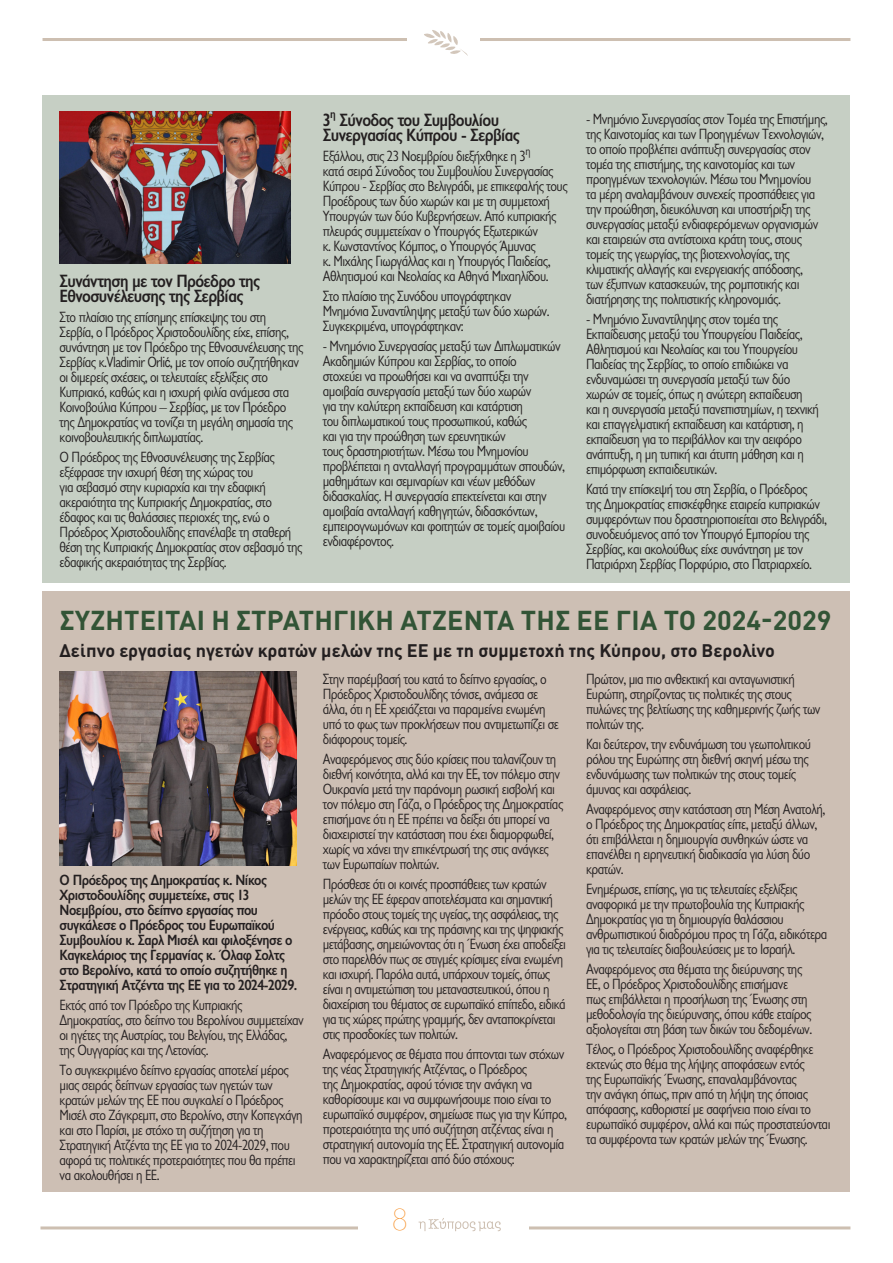
<style>
.page{position:relative;width:893px;height:1263px;background:#fff}
.page>*{position:absolute;margin:0;border:0;box-sizing:border-box;transform-origin:0 0}
.t1{font:200 30px "Avenir Next";color:#f68b1f}
.t2{font:700 27px "DIN Pro";letter-spacing:.01em;color:#325436}
.t3{font:700 18px/15px "Gill Sans Hel Semi Condenced";letter-spacing:-.035em;color:#231f20}
.t4{font:700 18px "DIN Pro";color:#231f20}
.t5{font:15px/15px "Gill Sans Hel Semi Condenced";letter-spacing:-.035em;color:#231f20}
.t6{font:700 15px/15px "Gill Sans Hel Semi Condenced";letter-spacing:-.035em;color:#231f20}
.s1{font-family:"Arial Narrow";font-size:13.5px}
</style>
<div class="page">
<hr style="left:40px;top:1226px;width:810px;height:3px;background:#cdbfb1">
<hr style="left:43px;top:38px;width:807px;height:3px;background:#cdbfb1">
<div style="left:358px;top:1208px;width:171px;height:42px;background:#fff"></div>
<div style="left:407px;top:19px;width:73px;height:43px;background:#fff"></div>
<svg style="left:418px;top:1218px;width:83px;height:13px"></svg>
<svg style="left:424px;top:30px;width:44px;height:26px"></svg>
<div style="left:43px;top:591px;width:807px;height:600px;background:#cdbfb4"></div>
<div style="left:43px;top:95px;width:807px;height:488px;background:#c6cfc4"></div>
<img style="left:60px;top:112px;width:230px;height:152px">
<img style="left:60px;top:672px;width:236px;height:193px">
<p class="t3" style="left:323px;top:113px;width:199px">3<sup>η</sup> Σύνοδος του Συμβουλίου<br>Συνεργασίας Κύπρου - Σερβίας</p>
<p class="t5" style="left:323px;top:149px;width:246px">Εξάλλου, στις 23 Νοεμβρίου διεξήχθηκε η 3<sup>η<br></sup>κατά σειρά Σύνοδος του Συμβουλίου Συνεργασίας Κύπρου - Σερβίας στο Βελιγράδι, με επικεφαλής τους Προέδρους των δύο χωρών και με τη συμμετοχή Υπουργών των δύο Κυβερνήσεων. Από κυπριακής πλευράς συμμετείχαν ο Υπουργός Εξωτερικών<br>κ. Κωνσταντίνος Κόμπος, ο Υπουργός Άμυνας<br>κ. Μιχάλης Γιωργάλλας και η Υπουργός Παιδείας, Αθλητισμού και Νεολαίας κα Αθηνά Μιχαηλίδου.</p>
<p class="t5" style="left:323px;top:289px;width:228px">Στο πλαίσιο της Συνόδου υπογράφτηκαν<br>Μνημόνια Συναντίληψης μεταξύ των δύο χωρών.<br>Συγκεκριμένα, υπογράφτηκαν:</p>
<p class="t5" style="left:323px;top:339px;width:244px">- Μνημόνιο Συνεργασίας μεταξύ των Διπλωματικών Ακαδημιών Κύπρου και Σερβίας, το οποίο<br>στοχεύει να προωθήσει και να αναπτύξει την αμοιβαία συνεργασία μεταξύ των δύο χωρών<br>για την καλύτερη εκπαίδευση και κατάρτιση<br>του διπλωματικού τους προσωπικού, καθώς<br>και για την προώθηση των ερευνητικών<br>τους δραστηριοτήτων. Μέσω του Μνημονίου προβλέπεται η ανταλλαγή προγραμμάτων σπουδών, μαθημάτων και σεμιναρίων και νέων μεθόδων διδασκαλίας. Η συνεργασία επεκτείνεται και στην αμοιβαία ανταλλαγή καθηγητών, διδασκόντων, εμπειρογνωμόνων και φοιτητών σε τομείς αμοιβαίου ενδιαφέροντος.</p>
<p class="t5" style="left:586px;top:111px;width:243px">- Μνημόνιο Συνεργασίας στον Τομέα της Επιστήμης, της Καινοτομίας και των Προηγμένων Τεχνολογιών, το οποίο προβλέπει ανάπτυξη συνεργασίας στον τομέα της επιστήμης, της καινοτομίας και των προηγμένων τεχνολογιών. Μέσω του Μνημονίου<br>τα μέρη αναλαμβάνουν συνεχείς προσπάθειες για την προώθηση, διευκόλυνση και υποστήριξη της συνεργασίας μεταξύ ενδιαφερόμενων οργανισμών και εταιρειών στα αντίστοιχα κράτη τους, στους τομείς της γεωργίας, της βιοτεχνολογίας, της κλιματικής αλλαγής και ενεργειακής απόδοσης,<br>των έξυπνων κατασκευών, της ρομποτικής και διατήρησης της πολιτιστικής κληρονομιάς.</p>
<p class="t5" style="left:586px;top:311px;width:235px">- Μνημόνιο Συναντίληψης στον τομέα της Εκπαίδευσης μεταξύ του Υπουργείου Παιδείας, Αθλητισμού και Νεολαίας και του Υπουργείου Παιδείας της Σερβίας, το οποίο επιδιώκει να ενδυναμώσει τη συνεργασία μεταξύ των δύο χωρών σε τομείς, όπως η ανώτερη εκπαίδευση και η συνεργασία μεταξύ πανεπιστημίων, η τεχνική και επαγγελματική εκπαίδευση και κατάρτιση, η εκπαίδευση για το περιβάλλον και την αειφόρο ανάπτυξη, η μη τυπική και άτυπη μάθηση και η επιμόρφωση εκπαιδευτικών.</p>
<p class="t5" style="left:586px;top:481px;width:242px">Κατά την επίσκεψή του στη Σερβία, ο Πρόεδρος<br>της Δημοκρατίας επισκέφθηκε εταιρεία κυπριακών συμφερόντων που δραστηριοποιείται στο Βελιγράδι, συνοδευόμενος από τον Υπουργό Εμπορίου της Σερβίας, και ακολούθως είχε συνάντηση με τον Πατριάρχη Σερβίας Πορφύριο, στο Πατριαρχείο.</p>
<p class="t2" style="left:60px;top:602px;width:773px">ΣΥΖΗΤΕΊΤΑΙ Η ΣΤΡΑΤΗΓΙΚΉ ΑΤΖΈΝΤΑ ΤΗΣ ΕΕ ΓΙΑ ΤΟ 2024-2029</p>
<p class="t4" style="left:60px;top:638px;width:717px">Δείπνο εργασίας ηγετών κρατών μελών της ΕΕ με τη συμμετοχή της Κύπρου, στο Βερολίνο</p>
<p class="t3" style="left:60px;top:273px;width:202px">Συνάντηση με τον Πρόεδρο της<br>Εθνοσυνέλευσης της Σερβίας</p>
<p class="t5" style="left:60px;top:309px;width:245px">Στο πλαίσιο της επίσημης επίσκεψης του στη Σερβία, ο Πρόεδρος Χριστοδουλίδης είχε, επίσης, συνάντηση με τον Πρόεδρο της Εθνοσυνέλευσης της Σερβίας κ.Vladimir Orli<span class="s1">ć</span>, με τον οποίο συζητήθηκαν οι διμερείς σχέσεις, οι τελευταίες εξελίξεις στο Κυπριακό, καθώς και η ισχυρή φιλία ανάμεσα στα Κοινοβούλια Κύπρου – Σερβίας, με τον Πρόεδρο της Δημοκρατίας να τονίζει τη μεγάλη σημασία της κοινοβουλευτικής διπλωματίας.</p>
<p class="t5" style="left:60px;top:450px;width:244px">Ο Πρόεδρος της Εθνοσυνέλευσης της Σερβίας εξέφρασε την ισχυρή θέση της χώρας του<br>για σεβασμό στην κυριαρχία και την εδαφική ακεραιότητα της Κυπριακής Δημοκρατίας, στο έδαφος και τις θαλάσσιες περιοχές της, ενώ ο Πρόεδρος Χριστοδουλίδης επανέλαβε τη σταθερή θέση της Κυπριακής Δημοκρατίας στον σεβασμό της εδαφικής ακεραιότητας της Σερβίας.</p>
<p class="t6" style="left:60px;top:872px;width:239px">Ο Πρόεδρος της Δημοκρατίας κ. Νίκος Χριστοδουλίδης συμμετείχε, στις 13<br>Νοεμβρίου, στο δείπνο εργασίας που συγκάλεσε ο Πρόεδρος του Ευρωπαϊκού Συμβουλίου κ. Σαρλ Μισέλ και φιλοξένησε ο Καγκελάριος της Γερμανίας κ. Όλαφ Σολτς στο Βερολίνο, κατά το οποίο συζητήθηκε η Στρατηγική Ατζέντα της ΕΕ για το 2024-2029.</p>
<p class="t5" style="left:60px;top:998px;width:246px">Εκτός από τον Πρόεδρο της Κυπριακής Δημοκρατίας, στο δείπνο του Βερολίνου συμμετείχαν οι ηγέτες της Αυστρίας, του Βελγίου, της Ελλάδας, της Ουγγαρίας και της Λετονίας.</p>
<p class="t5" style="left:60px;top:1063px;width:245px">Το συγκεκριμένο δείπνο εργασίας αποτελεί μέρος μιας σειράς δείπνων εργασίας των ηγετών των κρατών μελών της ΕΕ που συγκαλεί ο Πρόεδρος Μισέλ στο Ζάγκρεμπ, στο Βερολίνο, στην Κοπεγχάγη και στο Παρίσι, με στόχο τη συζήτηση για τη Στρατηγική Ατζέντα της ΕΕ για το 2024-2029, που αφορά τις πολιτικές προτεραιότητες που θα πρέπει να ακολουθήσει η ΕΕ.</p>
<p class="t5" style="left:323px;top:671px;width:238px">Στην παρέμβασή του κατά το δείπνο εργασίας, ο Πρόεδρος Χριστοδουλίδης τόνισε, ανάμεσα σε άλλα, ότι η ΕΕ χρειάζεται να παραμείνει ενωμένη υπό το φως των προκλήσεων που αντιμετωπίζει σε διάφορους τομείς.</p>
<p class="t5" style="left:323px;top:751px;width:242px">Αναφερόμενος στις δύο κρίσεις που ταλανίζουν τη διεθνή κοινότητα, αλλά και την ΕΕ, τον πόλεμο στην Ουκρανία μετά την παράνομη ρωσική εισβολή και τον πόλεμο στη Γάζα, ο Πρόεδρος της Δημοκρατίας επισήμανε ότι η ΕΕ πρέπει να δείξει ότι μπορεί να διαχειριστεί την κατάσταση που έχει διαμορφωθεί, χωρίς να χάνει την επικέντρωσή της στις ανάγκες των Ευρωπαίων πολιτών.</p>
<p class="t5" style="left:323px;top:877px;width:245px">Πρόσθεσε ότι οι κοινές προσπάθειες των κρατών μελών της ΕΕ έφεραν αποτελέσματα και σημαντική πρόοδο στους τομείς της υγείας, της ασφάλειας, της ενέργειας, καθώς και της πράσινης και της ψηφιακής μετάβασης, σημειώνοντας ότι η Ένωση έχει αποδείξει στο παρελθόν πως σε στιγμές κρίσιμες είναι ενωμένη και ισχυρή. Παρόλα αυτά, υπάρχουν τομείς, όπως είναι η αντιμετώπιση του μεταναστευτικού, όπου η διαχείριση του θέματος σε ευρωπαϊκό επίπεδο, ειδικά για τις χώρες πρώτης γραμμής, δεν ανταποκρίνεται στις προσδοκίες των πολιτών.</p>
<p class="t5" style="left:323px;top:1047px;width:246px">Αναφερόμενος σε θέματα που άπτονται των στόχων της νέας Στρατηγικής Ατζέντας, ο Πρόεδρος<br>της Δημοκρατίας, αφού τόνισε την ανάγκη να καθορίσουμε και να συμφωνήσουμε ποιο είναι το ευρωπαϊκό συμφέρον, σημείωσε πως για την Κύπρο, προτεραιότητα της υπό συζήτηση ατζέντας είναι η στρατηγική αυτονομία της ΕΕ. Στρατηγική αυτονομία που να χαρακτηρίζεται από δύο στόχους:</p>
<h1 class="t1" style="left:391px;top:1194px;width:18px">8</h1>
<p class="t5" style="left:586px;top:671px;width:236px">Πρώτον, μια πιο ανθεκτική και ανταγωνιστική Ευρώπη, στηρίζοντας τις πολιτικές της στους πυλώνες της βελτίωσης της καθημερινής ζωής των πολιτών της.</p>
<p class="t5" style="left:586px;top:736px;width:227px">Και δεύτερον, την ενδυνάμωση του γεωπολιτικού ρόλου της Ευρώπης στη διεθνή σκηνή μέσω της ενδυνάμωσης των πολιτικών της στους τομείς άμυνας και ασφάλειας.</p>
<p class="t5" style="left:586px;top:802px;width:241px">Αναφερόμενος στην κατάσταση στη Μέση Ανατολή, ο Πρόεδρος της Δημοκρατίας είπε, μεταξύ άλλων, ότι επιβάλλεται η δημιουργία συνθηκών ώστε να επανέλθει η ειρηνευτική διαδικασία για λύση δύο κρατών.</p>
<p class="t5" style="left:586px;top:882px;width:243px">Ενημέρωσε, επίσης, για τις τελευταίες εξελίξεις αναφορικά με την πρωτοβουλία της Κυπριακής Δημοκρατίας για τη δημιουργία θαλάσσιου ανθρωπιστικού διαδρόμου προς τη Γάζα, ειδικότερα για τις τελευταίες διαβουλεύσεις με το Ισραήλ.</p>
<p class="t5" style="left:586px;top:962px;width:228px">Αναφερόμενος στα θέματα της διεύρυνσης της ΕΕ, ο Πρόεδρος Χριστοδουλίδης επισήμανε<br>πως επιβάλλεται η προσήλωση της Ένωσης στη μεθοδολογία της διεύρυνσης, όπου κάθε εταίρος αξιολογείται στη βάση των δικών του δεδομένων.</p>
<p class="t5" style="left:586px;top:1042px;width:246px">Τέλος, ο Πρόεδρος Χριστοδουλίδης αναφέρθηκε εκτενώς στο θέμα της λήψης αποφάσεων εντός<br>της Ευρωπαϊκής Ένωσης, επαναλαμβάνοντας<br>την ανάγκη όπως, πριν από τη λήψη της όποιας απόφασης, καθοριστεί με σαφήνεια ποιο είναι το ευρωπαϊκό συμφέρον, αλλά και πώς προστατεύονται τα συμφέροντα των κρατών μελών της Ένωσης.</p>
</div>
